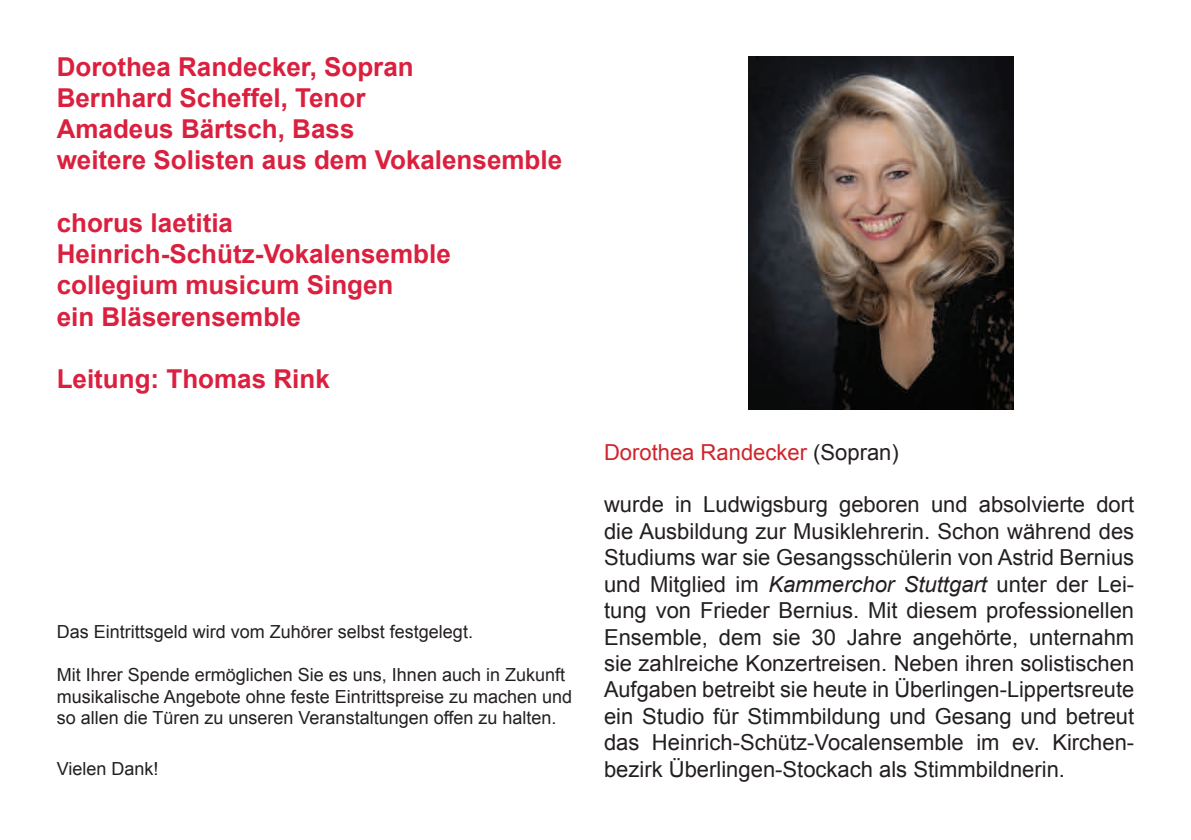
<style>
.page{position:relative;width:1191px;height:840px;background:#fff}
.page>*{position:absolute;margin:0;border:0;box-sizing:border-box;transform-origin:0 0}
.t1{font:700 26px/31.2px "Arial";color:#da203e}
.t2{font:22px/26.4px "Arial";color:#231f20;text-align:justify}
.t3{font:22px "Arial";color:#d1232a}
.t4{font:18px/21.6px "Arial";color:#231f20}
.s1{color:#231f20}
.s2{font-style:italic}
</style>
<div class="page">
<img style="left:748px;top:57px;width:265px;height:352px">
<p class="t1" style="left:57px;top:51px;width:507px">Dorothea Randecker, Sopran<br>Bernhard Scheffel, Tenor<br>Amadeus Bärtsch, Bass<br>weitere Solisten aus dem Vokalensemble</p>
<p class="t1" style="left:57px;top:207px;width:395px">chorus laetitia<br>Heinrich-Schütz-Vokalensemble collegium musicum Singen<br>ein Bläserensemble</p>
<p class="t1" style="left:57px;top:363px;width:275px">Leitung: Thomas Rink</p>
<p class="t4" style="left:57px;top:620px;width:418px">Das Eintrittsgeld wird vom Zuhörer selbst festgelegt.</p>
<p class="t4" style="left:57px;top:663px;width:517px">Mit Ihrer Spende ermöglichen Sie es uns, Ihnen auch in Zukunft musikalische Angebote ohne feste Eintrittspreise zu machen und so allen die Türen zu unseren Veranstaltungen offen zu halten.</p>
<p class="t4" style="left:57px;top:757px;width:103px">Vielen Dank!</p>
<p class="t3" style="left:604px;top:439px;width:296px">Dorothea Randecker <span class="s1">(Sopran)</span></p>
<p class="t2" style="left:604px;top:491px;width:532px">wurde in Ludwigsburg geboren und absolvierte dort die Ausbildung zur Musiklehrerin. Schon während des Studiums war sie Gesangsschülerin von Astrid Bernius und Mitglied im <span class="s2">Kammerchor Stuttgart</span> unter der Lei&shy;tung von Frieder Bernius. Mit diesem professionellen Ensemble, dem sie 30 Jahre angehörte, unternahm sie zahlreiche Konzertreisen. Neben ihren solistischen Aufgaben betreibt sie heute in Überlingen-Lippertsreute ein Studio für Stimmbildung und Gesang und betreut das Heinrich-Schütz-Vocalensemble im ev. Kirchen&shy;bezirk Überlingen-Stockach als Stimmbildnerin.</p>
</div>
